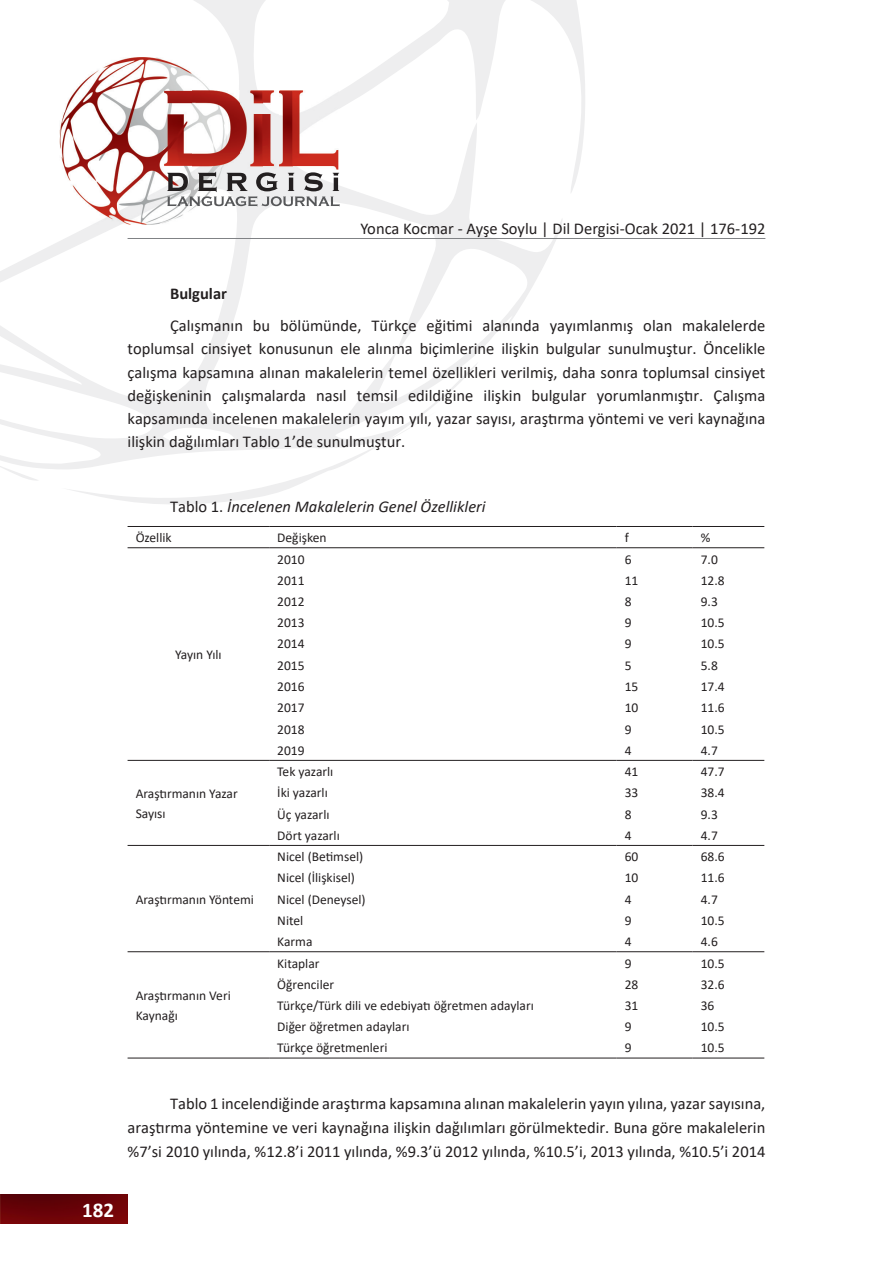
<style>
.page{position:relative;width:893px;height:1263px;background:#fff}
.page>*{position:absolute;margin:0;border:0;box-sizing:border-box;transform-origin:0 0}
.t1{font:700 21px "Calibri";color:#fff}
.t2{font:16.5px/23.2px "Calibri";color:#231f20;text-align:justify}
.t3{font:italic 16.5px "Calibri";color:#231f20}
.t4{font:700 16.5px "Calibri";color:#231f20}
.t5{font:13.5px/20.2px "Calibri";color:#231f20}
.s1{font-style:normal}
</style>
<div class="page">
<svg style="left:0;top:0;width:585px;height:504px"></svg>
<img style="left:192px;top:58px;width:35px;height:167px">
<img style="left:192px;top:91px;width:146px;height:79px">
<img style="left:279px;top:91px;width:13px;height:75px">
<img style="left:250px;top:114px;width:12px;height:52px">
<svg style="left:250px;top:91px;width:12px;height:13px"></svg>
<img style="left:192px;top:91px;width:47px;height:75px">
<img style="left:60px;top:57px;width:132px;height:168px">
<svg style="left:167px;top:172px;width:173px;height:34px;background:#b3b2b3"></svg>
<hr style="left:128px;top:238px;width:637px;height:1px;background:#808285">
<img style="left:0;top:1194px;width:128px;height:30px">
<hr style="left:128px;top:526px;width:141px;height:1px;background:#231f20">
<hr style="left:269px;top:526px;width:348px;height:1px;background:#231f20">
<hr style="left:617px;top:526px;width:76px;height:1px;background:#231f20">
<hr style="left:693px;top:526px;width:71px;height:1px;background:#231f20">
<hr style="left:128px;top:547px;width:141px;height:1px;background:#231f20">
<hr style="left:269px;top:547px;width:348px;height:1px;background:#231f20">
<hr style="left:617px;top:547px;width:76px;height:1px;background:#231f20">
<hr style="left:693px;top:547px;width:71px;height:1px;background:#231f20">
<hr style="left:128px;top:760px;width:141px;height:1px;background:#231f20">
<hr style="left:269px;top:760px;width:348px;height:1px;background:#231f20">
<hr style="left:617px;top:760px;width:76px;height:1px;background:#231f20">
<hr style="left:693px;top:760px;width:71px;height:1px;background:#231f20">
<hr style="left:128px;top:845px;width:141px;height:1px;background:#231f20">
<hr style="left:269px;top:845px;width:348px;height:1px;background:#231f20">
<hr style="left:617px;top:845px;width:76px;height:1px;background:#231f20">
<hr style="left:693px;top:845px;width:71px;height:1px;background:#231f20">
<hr style="left:128px;top:951px;width:141px;height:1px;background:#231f20">
<hr style="left:269px;top:951px;width:348px;height:1px;background:#231f20">
<hr style="left:617px;top:951px;width:76px;height:1px;background:#231f20">
<hr style="left:693px;top:951px;width:71px;height:1px;background:#231f20">
<hr style="left:128px;top:1058px;width:141px;height:1px;background:#231f20">
<hr style="left:269px;top:1058px;width:348px;height:1px;background:#231f20">
<hr style="left:617px;top:1058px;width:76px;height:1px;background:#231f20">
<hr style="left:693px;top:1058px;width:71px;height:1px;background:#231f20">
<p class="t2" style="left:360px;top:217px;width:406px">Yonca Kocmar - Ayşe Soylu | Dil Dergisi-Ocak 2021 | 176-192</p>
<p class="t4" style="left:170px;top:281px;width:58px">Bulgular</p>
<p class="t2" style="left:128px;top:314px;width:639px;text-indent:43px">Çalışmanın bu bölümünde, Türkçe eğitimi alanında yayımlanmış olan makalelerde toplumsal cinsiyet konusunun ele alınma biçimlerine ilişkin bulgular sunulmuştur. Öncelikle çalışma kapsamına alınan makalelerin temel özellikleri verilmiş, daha sonra toplumsal cinsiyet değişkeninin çalışmalarda nasıl temsil edildiğine ilişkin bulgular yorumlanmıştır. Çalışma kapsamında incelenen makalelerin yayım yılı, yazar sayısı, araştırma yöntemi ve veri kaynağına ilişkin dağılımları Tablo 1’de sunulmuştur.</p>
<p class="t3" style="left:170px;top:495px;width:317px"><span class="s1">Tablo 1.</span> İncelenen Makalelerin Genel Özellikleri</p>
<p class="t5" style="left:136px;top:527px;width:38px">Özellik</p>
<p class="t5" style="left:277px;top:527px;width:51px">Değişken</p>
<p class="t5" style="left:625px;top:527px;width:6px">f</p>
<p class="t5" style="left:701px;top:527px;width:11px">%</p>
<p class="t5" style="left:175px;top:644px;width:48px">Yayın Yılı</p>
<p class="t5" style="left:136px;top:783px;width:104px">Araştırmanın Yazar<br>Sayısı</p>
<p class="t5" style="left:136px;top:889px;width:120px">Araştırmanın Yöntemi</p>
<p class="t5" style="left:136px;top:985px;width:97px">Araştırmanın Veri<br>Kaynağı</p>
<p class="t5" style="left:277px;top:549px;width:29px">2010</p>
<p class="t5" style="left:625px;top:549px;width:8px">6</p>
<p class="t5" style="left:701px;top:549px;width:19px">7.0</p>
<p class="t5" style="left:277px;top:570px;width:29px">2011</p>
<p class="t5" style="left:625px;top:570px;width:15px">11</p>
<p class="t5" style="left:701px;top:570px;width:25px">12.8</p>
<p class="t5" style="left:277px;top:591px;width:29px">2012</p>
<p class="t5" style="left:625px;top:591px;width:8px">8</p>
<p class="t5" style="left:701px;top:591px;width:19px">9.3</p>
<p class="t5" style="left:277px;top:612px;width:29px">2013</p>
<p class="t5" style="left:625px;top:612px;width:8px">9</p>
<p class="t5" style="left:701px;top:612px;width:25px">10.5</p>
<p class="t5" style="left:277px;top:633px;width:29px">2014</p>
<p class="t5" style="left:625px;top:633px;width:8px">9</p>
<p class="t5" style="left:701px;top:633px;width:25px">10.5</p>
<p class="t5" style="left:277px;top:655px;width:29px">2015</p>
<p class="t5" style="left:625px;top:655px;width:8px">5</p>
<p class="t5" style="left:701px;top:655px;width:19px">5.8</p>
<p class="t5" style="left:277px;top:676px;width:29px">2016</p>
<p class="t5" style="left:625px;top:676px;width:15px">15</p>
<p class="t5" style="left:701px;top:676px;width:25px">17.4</p>
<p class="t5" style="left:277px;top:697px;width:29px">2017</p>
<p class="t5" style="left:625px;top:697px;width:15px">10</p>
<p class="t5" style="left:701px;top:697px;width:25px">11.6</p>
<p class="t5" style="left:277px;top:719px;width:29px">2018</p>
<p class="t5" style="left:625px;top:719px;width:8px">9</p>
<p class="t5" style="left:701px;top:719px;width:25px">10.5</p>
<p class="t5" style="left:277px;top:740px;width:29px">2019</p>
<p class="t5" style="left:625px;top:740px;width:8px">4</p>
<p class="t5" style="left:701px;top:740px;width:19px">4.7</p>
<p class="t5" style="left:277px;top:761px;width:58px">Tek yazarlı</p>
<p class="t5" style="left:625px;top:761px;width:15px">41</p>
<p class="t5" style="left:701px;top:761px;width:25px">47.7</p>
<p class="t5" style="left:277px;top:782px;width:52px">İki yazarlı</p>
<p class="t5" style="left:625px;top:782px;width:15px">33</p>
<p class="t5" style="left:701px;top:782px;width:25px">38.4</p>
<p class="t5" style="left:277px;top:804px;width:54px">Üç yazarlı</p>
<p class="t5" style="left:625px;top:804px;width:8px">8</p>
<p class="t5" style="left:701px;top:804px;width:19px">9.3</p>
<p class="t5" style="left:277px;top:825px;width:64px">Dört yazarlı</p>
<p class="t5" style="left:625px;top:825px;width:8px">4</p>
<p class="t5" style="left:701px;top:825px;width:19px">4.7</p>
<p class="t5" style="left:277px;top:846px;width:87px">Nicel (Betimsel)</p>
<p class="t5" style="left:625px;top:846px;width:15px">60</p>
<p class="t5" style="left:701px;top:846px;width:25px">68.6</p>
<p class="t5" style="left:277px;top:867px;width:79px">Nicel (İlişkisel)</p>
<p class="t5" style="left:625px;top:867px;width:15px">10</p>
<p class="t5" style="left:701px;top:867px;width:25px">11.6</p>
<p class="t5" style="left:277px;top:889px;width:90px">Nicel (Deneysel)</p>
<p class="t5" style="left:625px;top:889px;width:8px">4</p>
<p class="t5" style="left:701px;top:889px;width:19px">4.7</p>
<p class="t5" style="left:277px;top:910px;width:28px">Nitel</p>
<p class="t5" style="left:625px;top:910px;width:8px">9</p>
<p class="t5" style="left:701px;top:910px;width:25px">10.5</p>
<p class="t5" style="left:277px;top:931px;width:37px">Karma</p>
<p class="t5" style="left:625px;top:931px;width:8px">4</p>
<p class="t5" style="left:701px;top:931px;width:19px">4.6</p>
<p class="t5" style="left:277px;top:953px;width:44px">Kitaplar</p>
<p class="t5" style="left:625px;top:953px;width:8px">9</p>
<p class="t5" style="left:701px;top:953px;width:25px">10.5</p>
<p class="t5" style="left:277px;top:974px;width:58px">Öğrenciler</p>
<p class="t5" style="left:625px;top:974px;width:15px">28</p>
<p class="t5" style="left:701px;top:974px;width:25px">32.6</p>
<p class="t5" style="left:277px;top:995px;width:258px">Türkçe/Türk dili ve edebiyatı öğretmen adayları</p>
<p class="t5" style="left:625px;top:995px;width:15px">31</p>
<p class="t5" style="left:701px;top:995px;width:15px">36</p>
<p class="t5" style="left:277px;top:1016px;width:134px">Diğer öğretmen adayları</p>
<p class="t5" style="left:625px;top:1016px;width:8px">9</p>
<p class="t5" style="left:701px;top:1016px;width:25px">10.5</p>
<p class="t5" style="left:277px;top:1037px;width:112px">Türkçe öğretmenleri</p>
<p class="t5" style="left:625px;top:1037px;width:8px">9</p>
<p class="t5" style="left:701px;top:1037px;width:25px">10.5</p>
<p class="t2" style="left:128px;top:1091px;width:639px;line-height:24px;text-indent:43px">Tablo 1 incelendiğinde araştırma kapsamına alınan makalelerin yayın yılına, yazar sayısına, araştırma yöntemine ve veri kaynağına ilişkin dağılımları görülmektedir. Buna göre makalelerin %7’si 2010 yılında, %12.8’i 2011 yılında, %9.3’ü 2012 yılında, %10.5’i, 2013 yılında, %10.5’i 2014</p>
<p class="t1" style="left:82px;top:1195px;width:33px">182</p>
</div>
